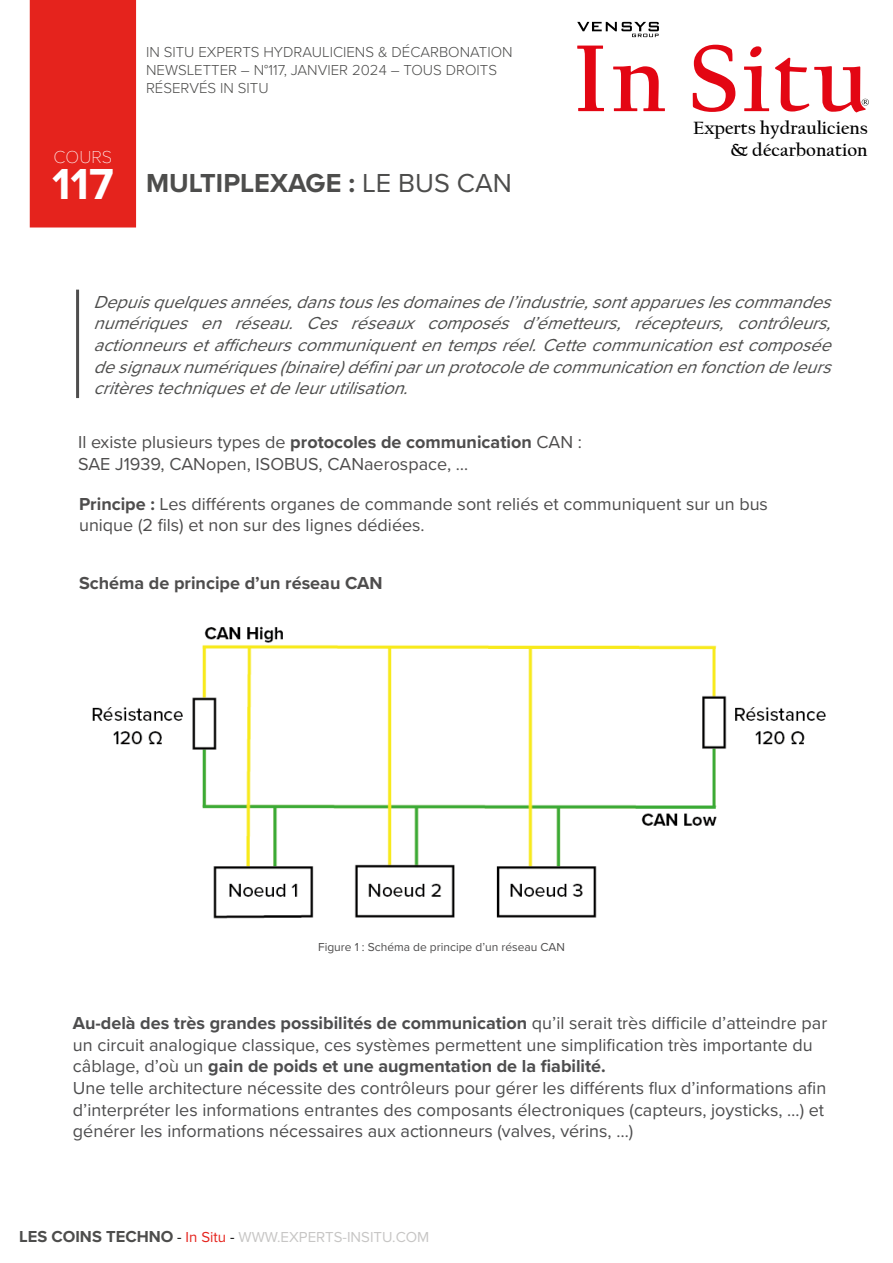
<style>
.page{position:relative;width:893px;height:1263px;background:#fff}
.page>*{position:absolute;margin:0;border:0;box-sizing:border-box;transform-origin:0 0}
.t1{font:700 45px "Proxima Nova";color:#fff}
.t2{font:700 27px "Proxima Nova A";color:#4d4d4c}
.t3{font:700 18.6px/22.4px "Californian FB";color:#000;text-align:right}
.t4{font:18px/21.6px "Proxima Nova";color:#4d4d4e}
.t5{font:italic 18px/21.6px "Proxima Nova";color:#4d4d4c;text-align:justify}
.t6{font:18px/21.6px "Proxima Nova";color:#4e4d4d}
.t7{font:700 18px "Proxima Nova";color:#4e4d4d}
.t8{font:100 18px "Proxima Nova T";color:#fff}
.t9{font:300 15px/18px "Proxima Nova A";color:#4d4d4c}
.t10{font:15px "Proxima Nova A";color:#c7c6c5}
.t11{font:12px "Proxima Nova";color:#4e4d4d}
.s1{font-weight:400}
.s2{font-weight:700}
.s3{font-weight:700;font-size:16.5px;color:#4d4d4c}
.s4{color:#000}
.s5{color:#e5231d}
</style>
<div class="page">
<div style="left:31px;top:1px;width:104px;height:226px;background:#e5231d"></div>
<div style="left:30px;top:0;width:106px;height:227px;border:2px solid #e5231d"></div>
<svg style="left:577px;top:45px;width:292px;height:67px"></svg>
<svg style="left:577px;top:22px;width:82px;height:15px"></svg>
<hr style="left:76px;top:290px;width:3px;height:108px;background:#4e4d4d">
<img style="left:92px;top:626px;width:734px;height:293px">
<p class="t8" style="left:54px;top:144px;width:60px">COURS</p>
<h1 class="t1" style="left:52px;top:150px;width:63px">117</h1>
<p class="t9" style="left:146px;top:42px;width:368px">IN SITU EXPERTS HYDRAULICIENS &amp; DÉCARBONATION<br>NEWSLETTER – N°117, JANVIER 2024 – TOUS DROITS<br>RÉSERVÉS IN SITU</p>
<h2 class="t2" style="left:146px;top:163px;width:367px">MULTIPLEXAGE : <span class="s1">LE BUS CAN</span></h2>
<p class="t3" style="left:693px;top:117px;width:176px">Experts hydrauliciens &amp; décarbonation</p>
<p class="t5" style="left:94px;top:290px;width:748px">Depuisquelquesannées,danstouslesdomainesdel’industrie,sontapparueslescommandes numériques en réseau. Ces réseaux composés d’émetteurs, récepteurs, contrôleurs, actionneursetafficheurscommuniquententempsréel.Cettecommunicationestcomposée designauxnumériques(binaire)définiparunprotocoledecommunicationenfonctiondeleurs critèrestechniquesetdeleurutilisation.</p>
<p class="t6" style="left:78px;top:430px;width:505px">Il existe plusieurs types de <span class="s2">protocoles de communication</span> CAN :<br>SAE J1939, CANopen, ISOBUS, CANaerospace, …</p>
<p class="t6" style="left:79px;top:492px;width:690px"><span class="s2">Principe :</span> Les différents organes de commande sont reliés et communiquent sur un bus unique (2 fils) et non sur des lignes dédiées.</p>
<p class="t7" style="left:79px;top:570px;width:305px">Schéma de principe d’un réseau CAN</p>
<p class="t11" style="left:318px;top:937px;width:248px">Figure 1 : Schéma de principe d’un réseau CAN</p>
<p class="t4" style="left:73px;top:1012px;width:756px"><span class="s2">Au-delà des très grandes possibilités de communication</span> qu’il serait très difficile d’atteindre par un circuit analogique classique, ces systèmes permettent une simplification très importante du câblage, d’où un <span class="s2">gain de poids et une augmentation de la fiabilité.<br></span>Une telle architecture nécessite des contrôleurs pour gérer les différents flux d’informations afin d’interpréter les informations entrantes des composants électroniques (capteurs, joysticks, …) et générer les informations nécessaires aux actionneurs (valves, vérins, …)</p>
<p class="t10" style="left:19px;top:1226px;width:412px"><span class="s3">LES COINS TECHNO</span> <span class="s4">-</span> <span class="s5">In Situ</span> <span class="s4">-</span> WWW.EXPERTS-INSITU.COM</p>
</div>
